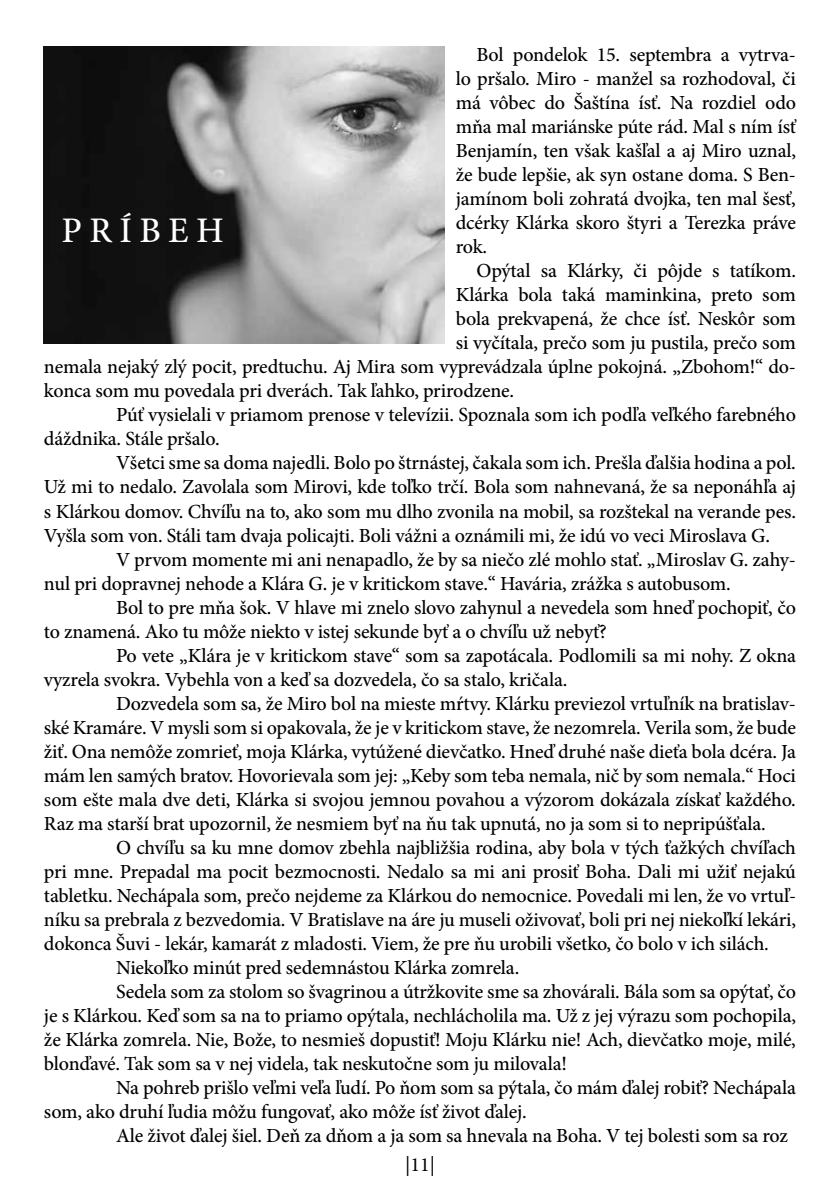
<style>
.page{position:relative;width:840px;height:1191px;background:#fff}
.page>*{position:absolute;margin:0;border:0;box-sizing:border-box;transform-origin:0 0}
.t1{font:500 36px "Minion Pro";color:#fff}
.t2{font:500 20px/24px "Minion Pro";letter-spacing:-.01em;color:#000;text-align:justify}
.t3{font:20px "Minion Pro";color:#000}
</style>
<div class="page">
<img style="left:44px;top:47px;width:400px;height:296px">
<p class="t2" style="left:455px;top:43px;width:341px;text-indent:21px">Bol pondelok 15. septembra a vytrva&shy;lo pršalo. Miro - manžel sa rozhodoval, či má vôbec do Šaštína ísť. Na rozdiel odo mňa mal mariánske púte rád. Mal s ním ísť Benjamín, ten však kašľal a aj Miro uznal, že bude lepšie, ak syn ostane doma. S Ben&shy;jamínom boli zohratá dvojka, ten mal šesť, dcérky Klárka skoro štyri a Terezka práve rok.</p>
<p class="t2" style="left:476px;top:259px;width:321px">Opýtal sa Klárky, či pôjde s tatíkom.</p>
<p class="t2" style="left:455px;top:283px;width:341px">Klárka bola taká maminkina, preto som</p>
<p class="t2" style="left:455px;top:307px;width:341px">bola prekvapená, že chce ísť. Neskôr som</p>
<p class="t2" style="left:455px;top:331px;width:341px">si vyčítala, prečo som ju pustila, prečo som</p>
<p class="t2" style="left:44px;top:355px;width:753px">nemala nejaký zlý pocit, predtuchu. Aj Mira som vyprevádzala úplne pokojná. „Zbohom!“ do-</p>
<p class="t2" style="left:44px;top:379px;width:471px">konca som mu povedala pri dverách. Tak ľahko, prirodzene.</p>
<p class="t2" style="left:116px;top:403px;width:681px">Púť vysielali v priamom prenose v televízii. Spoznala som ich podľa veľkého farebného</p>
<p class="t2" style="left:44px;top:427px;width:177px">dáždnika. Stále pršalo.</p>
<p class="t2" style="left:116px;top:451px;width:681px">Všetci sme sa doma najedli. Bolo po štrnástej, čakala som ich. Prešla ďalšia hodina a pol.</p>
<p class="t2" style="left:44px;top:475px;width:753px">Už mi to nedalo. Zavolala som Mirovi, kde toľko trčí. Bola som nahnevaná, že sa neponáhľa aj</p>
<p class="t2" style="left:44px;top:499px;width:753px">s Klárkou domov. Chvíľu na to, ako som mu dlho zvonila na mobil, sa rozštekal na verande pes.</p>
<p class="t2" style="left:44px;top:523px;width:727px">Vyšla som von. Stáli tam dvaja policajti. Boli vážni a oznámili mi, že idú vo veci Miroslava G.</p>
<p class="t2" style="left:116px;top:547px;width:681px">V prvom momente mi ani nenapadlo, že by sa niečo zlé mohlo stať. „Miroslav G. zahy-</p>
<p class="t2" style="left:44px;top:571px;width:688px">nul pri dopravnej nehode a Klára G. je v kritickom stave.“ Havária, zrážka s autobusom.</p>
<p class="t2" style="left:116px;top:595px;width:681px">Bol to pre mňa šok. V hlave mi znelo slovo zahynul a nevedela som hneď pochopiť, čo</p>
<p class="t2" style="left:44px;top:619px;width:564px">to znamená. Ako tu môže niekto v istej sekunde byť a o chvíľu už nebyť?</p>
<p class="t2" style="left:116px;top:643px;width:681px">Po vete „Klára je v kritickom stave“ som sa zapotácala. Podlomili sa mi nohy. Z okna</p>
<p class="t2" style="left:44px;top:667px;width:524px">vyzrela svokra. Vybehla von a keď sa dozvedela, čo sa stalo, kričala.</p>
<p class="t2" style="left:116px;top:691px;width:681px">Dozvedela som sa, že Miro bol na mieste mŕtvy. Klárku previezol vrtuľník na bratislav-</p>
<p class="t2" style="left:44px;top:715px;width:753px">ské Kramáre. V mysli som si opakovala, že je v kritickom stave, že nezomrela. Verila som, že bude</p>
<p class="t2" style="left:44px;top:739px;width:753px">žiť. Ona nemôže zomrieť, moja Klárka, vytúžené dievčatko. Hneď druhé naše dieťa bola dcéra. Ja</p>
<p class="t2" style="left:44px;top:763px;width:753px">mám len samých bratov. Hovorievala som jej: „Keby som teba nemala, nič by som nemala.“ Hoci</p>
<p class="t2" style="left:44px;top:787px;width:753px">som ešte mala dve deti, Klárka si svojou jemnou povahou a výzorom dokázala získať každého.</p>
<p class="t2" style="left:44px;top:811px;width:723px">Raz ma starší brat upozornil, že nesmiem byť na ňu tak upnutá, no ja som si to nepripúšťala.</p>
<p class="t2" style="left:116px;top:835px;width:681px">O chvíľu sa ku mne domov zbehla najbližšia rodina, aby bola v tých ťažkých chvíľach</p>
<p class="t2" style="left:44px;top:859px;width:753px">pri mne. Prepadal ma pocit bezmocnosti. Nedalo sa mi ani prosiť Boha. Dali mi užiť nejakú</p>
<p class="t2" style="left:44px;top:883px;width:753px">tabletku. Nechápala som, prečo nejdeme za Klárkou do nemocnice. Povedali mi len, že vo vrtuľ-</p>
<p class="t2" style="left:44px;top:907px;width:753px">níku sa prebrala z bezvedomia. V Bratislave na áre ju museli oživovať, boli pri nej niekoľkí lekári,</p>
<p class="t2" style="left:44px;top:931px;width:726px">dokonca Šuvi - lekár, kamarát z mladosti. Viem, že pre ňu urobili všetko, čo bolo v ich silách.</p>
<p class="t2" style="left:116px;top:955px;width:404px">Niekoľko minút pred sedemnástou Klárka zomrela.</p>
<p class="t2" style="left:116px;top:979px;width:681px">Sedela som za stolom so švagrinou a útržkovite sme sa zhovárali. Bála som sa opýtať, čo</p>
<p class="t2" style="left:44px;top:1003px;width:753px">je s Klárkou. Keď som sa na to priamo opýtala, nechlácholila ma. Už z jej výrazu som pochopila,</p>
<p class="t2" style="left:44px;top:1027px;width:753px">že Klárka zomrela. Nie, Bože, to nesmieš dopustiť! Moju Klárku nie! Ach, dievčatko moje, milé,</p>
<p class="t2" style="left:44px;top:1051px;width:524px">blonďavé. Tak som sa v nej videla, tak neskutočne som ju milovala!</p>
<p class="t2" style="left:116px;top:1075px;width:681px">Na pohreb prišlo veľmi veľa ľudí. Po ňom som sa pýtala, čo mám ďalej robiť? Nechápala</p>
<p class="t2" style="left:44px;top:1099px;width:484px">som, ako druhí ľudia môžu fungovať, ako môže ísť život ďalej.</p>
<p class="t2" style="left:116px;top:1123px;width:673px">Ale život ďalej šiel. Deň za dňom a ja som sa hnevala na Boha. V tej bolesti som sa roz</p>
<h1 class="t1" style="left:62px;top:206px;width:164px">P R Í B E H</h1>
<p class="t3" style="left:405px;top:1151px;width:31px">|11|</p>
</div>
